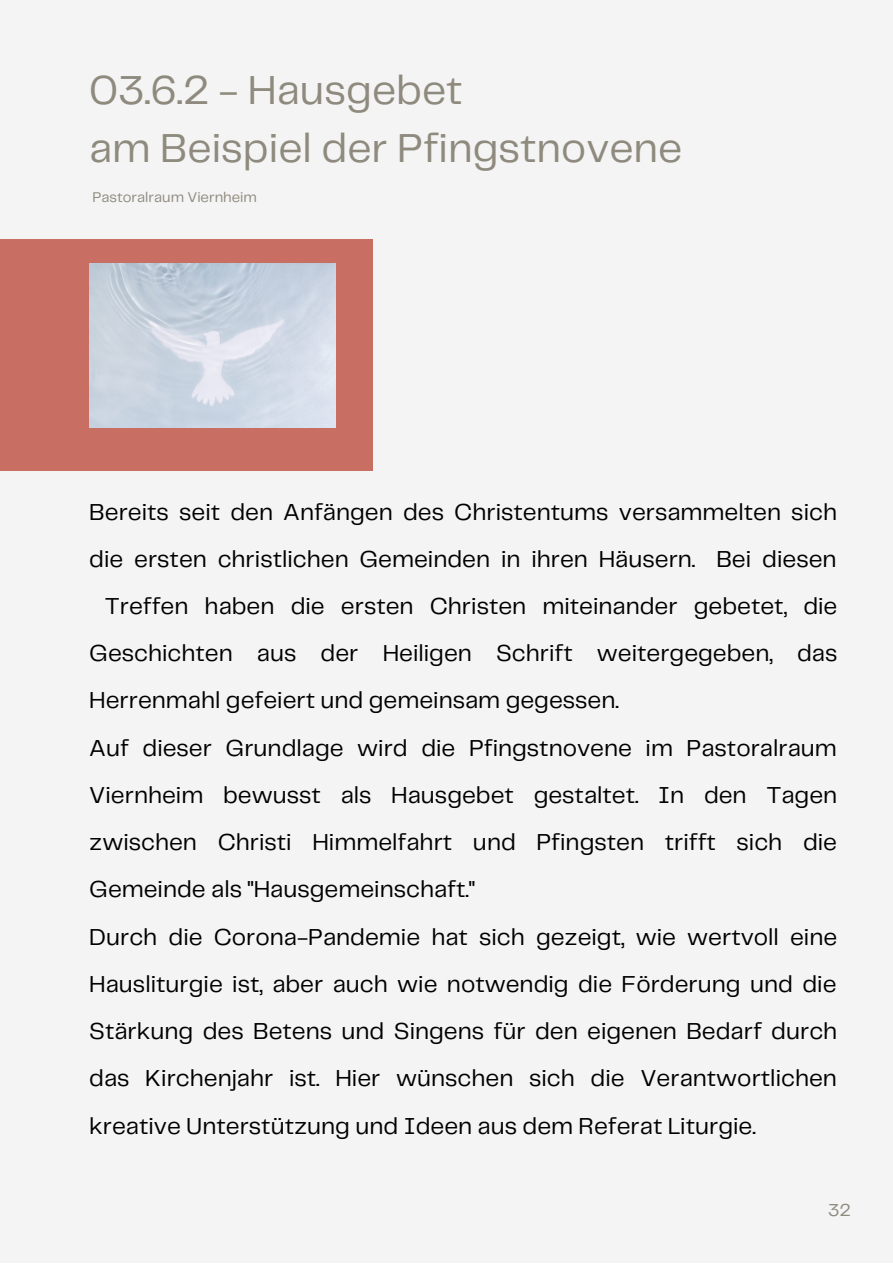
<style>
.page{position:relative;width:893px;height:1264px;background:#fff}
.page>*{position:absolute;margin:0;border:0;box-sizing:border-box;transform-origin:0 0}
.t1{font:42px "Telegraf";color:#8f8a7e}
.t2{font:24px/47.2px "Telegraf";color:#000;text-align:justify}
.t3{font:18px "Telegraf";color:#8f8a7e}
.t4{font:14.55px "Telegraf";color:#8f8a7e}
</style>
<div class="page">
<div style="left:0;top:0;width:892px;height:1262px;background:#f4f4f4"></div>
<div style="left:0;top:240px;width:372px;height:230px;background:#c86e62"></div>
<img style="left:89px;top:263px;width:246px;height:164px">
<p class="t1" style="left:89px;top:72px;width:375px">03.6.2 - Hausgebet</p>
<p class="t1" style="left:89px;top:130px;width:594px">am Beispiel der Pfingstnovene</p>
<p class="t4" style="left:93px;top:191px;width:166px">Pastoralraum Viernheim</p>
<p class="t2" style="left:89px;top:489px;width:749px">Bereits seit den Anfängen des Christentums versammelten sich</p>
<p class="t2" style="left:89px;top:536px;width:748px">die ersten christlichen Gemeinden in ihren Häusern. Bei diesen</p>
<p class="t2" style="left:105px;top:583px;width:734px">Treffen haben die ersten Christen miteinander gebetet, die</p>
<p class="t2" style="left:89px;top:631px;width:749px">Geschichten aus der Heiligen Schrift weitergegeben, das</p>
<p class="t2" style="left:89px;top:678px;width:531px">Herrenmahl gefeiert und gemeinsam gegessen.</p>
<p class="t2" style="left:89px;top:725px;width:749px">Auf dieser Grundlage wird die Pfingstnovene im Pastoralraum Viernheim bewusst als Hausgebet gestaltet. In den Tagen zwischen Christi Himmelfahrt und Pfingsten trifft sich die Gemeinde als "Hausgemeinschaft."</p>
<p class="t2" style="left:89px;top:914px;width:749px">Durch die Corona-Pandemie hat sich gezeigt, wie wertvoll eine Hausliturgie ist, aber auch wie notwendig die Förderung und die Stärkung des Betens und Singens für den eigenen Bedarf durch das Kirchenjahr ist. Hier wünschen sich die Verantwortlichen kreative Unterstützung und Ideen aus dem Referat Liturgie.</p>
<p class="t3" style="left:828px;top:1202px;width:24px">32</p>
</div>
